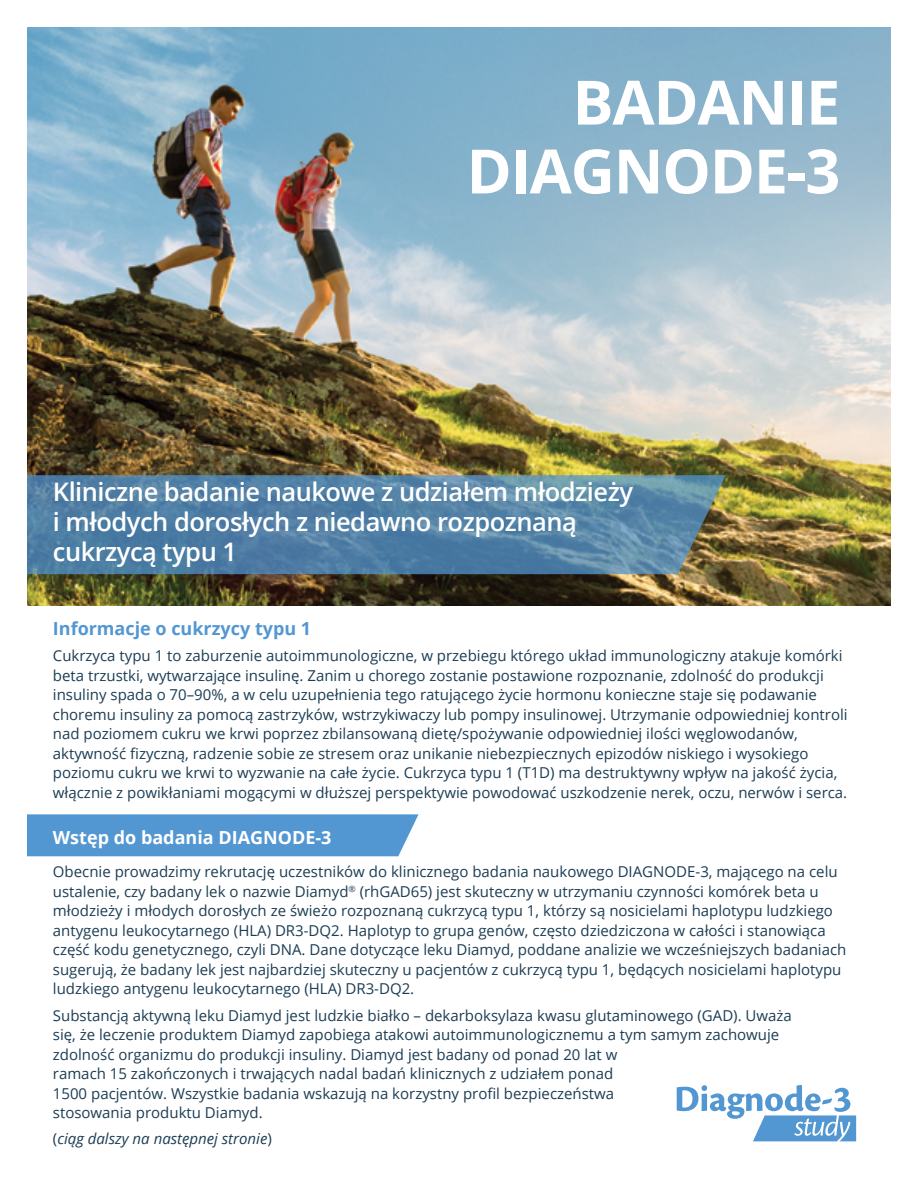
<style>
.page{position:relative;width:918px;height:1188px;background:#fff}
.page>*{position:absolute;margin:0;border:0;box-sizing:border-box;transform-origin:0 0}
.t1{font:700 61.2px/68.8px "Open Sans";letter-spacing:-.02em;color:#fff;text-align:right}
.t2{font:600 25.5px/30px "Open Sans";letter-spacing:-.02em;color:#fff}
.t3{font:700 18px "Open Sans";color:#5397d2}
.t4{font:700 18px "Open Sans";color:#fff}
.t5{font:15px/19.5px "Open Sans";color:#1c3d54}
.t6{font:italic 15px "Open Sans";color:#1c3d54}
.s1{font-style:normal}
</style>
<div class="page">
<img style="left:27px;top:27px;width:864px;height:579px">
<div style="left:27px;top:814px;width:392px;height:42px;background:#5397d2"></div>
<svg style="left:27px;top:475px;width:699px;height:99px;background:#5582a2"></svg>
<svg style="left:677px;top:1085px;width:179px;height:57px"></svg>
<h1 class="t1" style="left:467px;top:66px;width:375px">BADANIE<br>DIAGNODE-3</h1>
<h2 class="t2" style="left:53px;top:476px;width:582px">Kliniczne badanie naukowe z udziałem młodzieży i młodych dorosłych z niedawno rozpoznaną cukrzycą typu 1</h2>
<p class="t3" style="left:53px;top:616px;width:260px">Informacje o cukrzycy typu 1</p>
<p class="t5" style="left:53px;top:646px;width:796px">Cukrzyca typu 1 to zaburzenie autoimmunologiczne, w przebiegu którego układ immunologiczny atakuje komórki beta trzustki, wytwarzające insulinę. Zanim u chorego zostanie postawione rozpoznanie, zdolność do produkcji insuliny spada o 70–90%, a w celu uzupełnienia tego ratującego życie hormonu konieczne staje się podawanie choremu insuliny za pomocą zastrzyków, wstrzykiwaczy lub pompy insulinowej. Utrzymanie odpowiedniej kontroli nad poziomem cukru we krwi poprzez zbilansowaną dietę/spożywanie odpowiedniej ilości węglowodanów, aktywność fizyczną, radzenie sobie ze stresem oraz unikanie niebezpiecznych epizodów niskiego i wysokiego poziomu cukru we krwi to wyzwanie na całe życie. Cukrzyca typu 1 (T1D) ma destruktywny wpływ na jakość życia, włącznie z powikłaniami mogącymi w dłuższej perspektywie powodować uszkodzenie nerek, oczu, nerwów i serca.</p>
<p class="t4" style="left:53px;top:825px;width:280px">Wstęp do badania DIAGNODE-3</p>
<p class="t5" style="left:53px;top:862px;width:795px">Obecnie prowadzimy rekrutację uczestników do klinicznego badania naukowego DIAGNODE-3, mającego na celu ustalenie, czy badany lek o nazwie Diamyd<sup>®</sup> (rhGAD65) jest skuteczny w utrzymaniu czynności komórek beta u młodzieży i młodych dorosłych ze świeżo rozpoznaną cukrzycą typu 1, którzy są nosicielami haplotypu ludzkiego antygenu leukocytarnego (HLA) DR3-DQ2. Haplotyp to grupa genów, często dziedziczona w całości i stanowiąca część kodu genetycznego, czyli DNA. Dane dotyczące leku Diamyd, poddane analizie we wcześniejszych badaniach sugerują, że badany lek jest najbardziej skuteczny u pacjentów z cukrzycą typu 1, będących nosicielami haplotypu ludzkiego antygenu leukocytarnego (HLA) DR3-DQ2.</p>
<p class="t5" style="left:53px;top:1005px;width:741px">Substancją aktywną leku Diamyd jest ludzkie białko – dekarboksylaza kwasu glutaminowego (GAD). Uważa się, że leczenie produktem Diamyd zapobiega atakowi autoimmunologicznemu a tym samym zachowuje zdolność organizmu do produkcji insuliny. Diamyd jest badany od ponad 20 lat w<br>ramach 15 zakończonych i trwających nadal badań klinicznych z udziałem ponad<br>1500 pacjentów. Wszystkie badania wskazują na korzystny profil bezpieczeństwa<br>stosowania produktu Diamyd.</p>
<p class="t6" style="left:53px;top:1129px;width:220px"><span class="s1">(</span>ciąg dalszy na następnej stronie<span class="s1">)</span></p>
</div>
